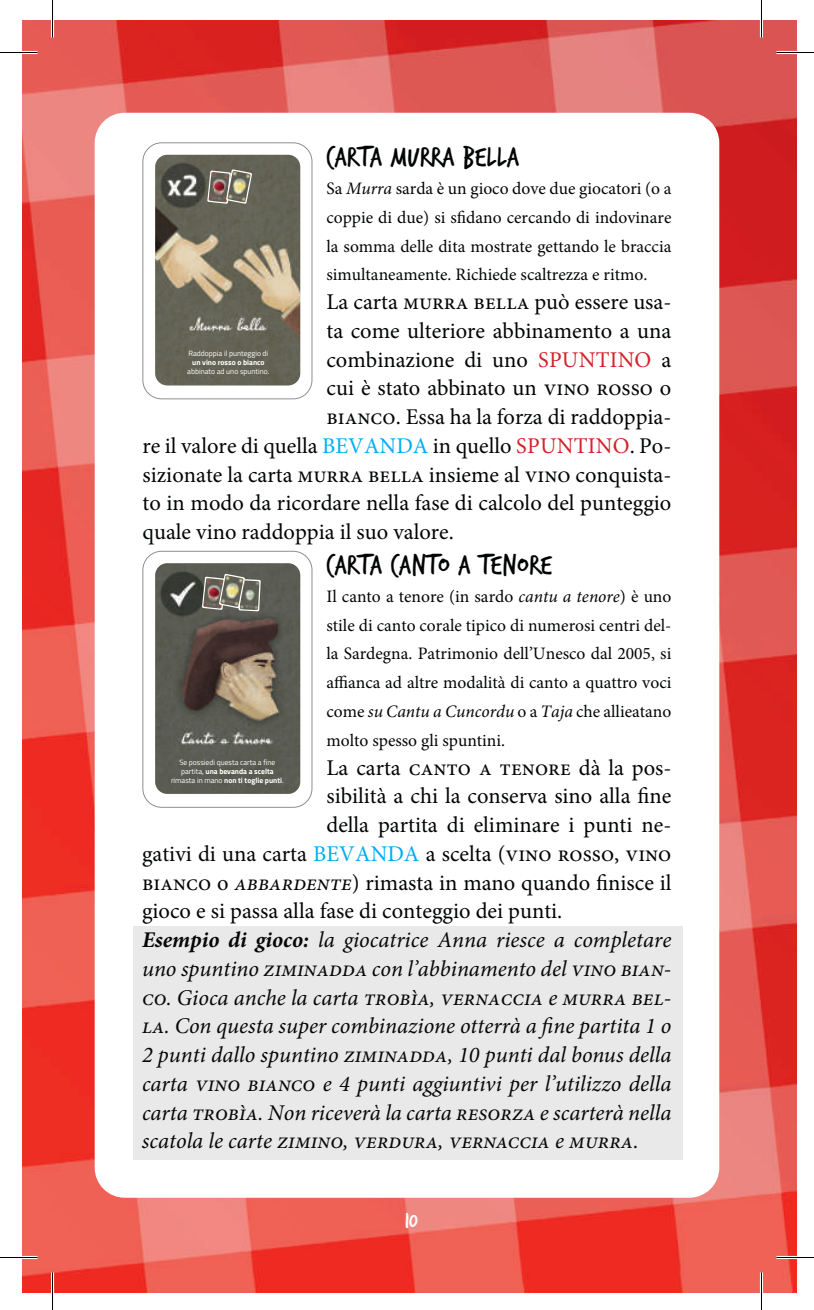
<style>
.page{position:relative;width:814px;height:1310px;background:#fff}
.page>*{position:absolute;margin:0;border:0;box-sizing:border-box;transform-origin:0 0}
.t1{font:30px "Trash Hand";letter-spacing:.02em;color:#030505}
.t2{font:25px "Trash Hand";color:#fff}
.t3{font:22.5px "Minion Pro";color:#030505}
.t4{font:italic 22.5px "Minion Pro";color:#030505}
.t5{font:17.5px/28.8px "Minion Pro";color:#030505;text-align:justify}
.t6{font:7.5px/9px "Titillium Web";color:#fff;text-align:center}
.t7{font:700 7.5px "Titillium Web";color:#fff}
.s1{font-style:italic}
.s2{color:#d1232a}
.s3{color:#00aeef}
.s4{font-weight:700}
</style>
<div class="page">
<img style="left:22px;top:21px;width:775px;height:1272px">
<div style="left:95px;top:113px;width:624px;height:1085px;background:#fff;border-radius:30px"></div>
<svg style="left:144px;top:143px;width:168px;height:256px"></svg>
<img style="left:155px;top:155px;width:145px;height:230px">
<svg style="left:207px;top:169px;width:45px;height:35px"></svg>
<div style="left:142px;top:143px;width:170px;height:256px;border:1px solid #8d8f92;border-radius:19px"></div>
<svg style="left:144px;top:551px;width:168px;height:256px"></svg>
<img style="left:155px;top:563px;width:145px;height:231px">
<svg style="left:202px;top:574px;width:59px;height:37px"></svg>
<div style="left:142px;top:551px;width:170px;height:256px;border:1px solid #8d8f92;border-radius:19px"></div>
<div style="left:133px;top:926px;width:549px;height:233px;background:#e9e9e9"></div>
<hr style="left:0;top:51px;width:38px;height:3px;background:#fff">
<hr style="left:776px;top:51px;width:38px;height:3px;background:#fff">
<hr style="left:0;top:1256px;width:38px;height:3px;background:#fff">
<hr style="left:776px;top:1256px;width:38px;height:3px;background:#fff">
<hr style="left:51px;top:0;width:3px;height:38px;background:#fff">
<hr style="left:51px;top:1272px;width:3px;height:38px;background:#fff">
<hr style="left:760px;top:0;width:3px;height:38px;background:#fff">
<hr style="left:760px;top:1272px;width:3px;height:38px;background:#fff">
<hr style="left:0;top:52px;width:38px;height:1px;background:#000">
<hr style="left:776px;top:52px;width:38px;height:1px;background:#000">
<hr style="left:0;top:1257px;width:38px;height:1px;background:#000">
<hr style="left:776px;top:1257px;width:38px;height:1px;background:#000">
<hr style="left:52px;top:0;width:1px;height:38px;background:#000">
<hr style="left:52px;top:1272px;width:1px;height:38px;background:#000">
<hr style="left:761px;top:0;width:1px;height:38px;background:#000">
<hr style="left:761px;top:1272px;width:1px;height:38px;background:#000">
<h1 class="t1" style="left:326px;top:143px;width:194px">CARTA MURRA BELLA</h1>
<p class="t5" style="left:326px;top:174px;width:346px">Sa <span class="s1">Murra</span> sarda è un gioco dove due giocatori (o a coppie di due) si sfidano cercando di indovinare la somma delle dita mostrate gettando le braccia simultaneamente. Richiede scaltrezza e ritmo.</p>
<p class="t3" style="left:326px;top:287px;width:346px">La carta murra bella può essere usa-</p>
<p class="t3" style="left:326px;top:316px;width:346px">ta come ulteriore abbinamento a una</p>
<p class="t3" style="left:326px;top:344px;width:346px">combinazione di uno <span class="s2">SPUNTINO</span> a</p>
<p class="t3" style="left:326px;top:373px;width:346px">cui è stato abbinato un vino rosso o</p>
<p class="t3" style="left:326px;top:402px;width:346px">bianco. Essa ha la forza di raddoppia-</p>
<p class="t3" style="left:143px;top:431px;width:530px">re il valore di quella <span class="s3">BEVANDA</span> in quello <span class="s2">SPUNTINO</span>. Po-</p>
<p class="t3" style="left:143px;top:459px;width:530px">sizionate la carta murra bella insieme al vino conquista-</p>
<p class="t3" style="left:143px;top:488px;width:530px">to in modo da ricordare nella fase di calcolo del punteggio</p>
<p class="t3" style="left:143px;top:517px;width:313px">quale vino raddoppia il suo valore.</p>
<h1 class="t1" style="left:326px;top:550px;width:227px">CARTA CANTO A TENORE</h1>
<p class="t5" style="left:326px;top:582px;width:346px">Il canto a tenore (in sardo <span class="s1">cantu a tenore</span>) è uno stile di canto corale tipico di numerosi centri del&shy;la Sardegna. Patrimonio dell’Unesco dal 2005, si affianca ad altre modalità di canto a quattro voci come <span class="s1">su Cantu a Cuncordu</span> o a <span class="s1">Taja</span> che allieatano molto spesso gli spuntini.</p>
<p class="t3" style="left:326px;top:752px;width:346px">La carta canto a tenore dà la pos-</p>
<p class="t3" style="left:326px;top:781px;width:346px">sibilità a chi la conserva sino alla fine</p>
<p class="t3" style="left:326px;top:810px;width:346px">della partita di eliminare i punti ne-</p>
<p class="t3" style="left:142px;top:838px;width:531px">gativi di una carta <span class="s3">BEVANDA</span> a scelta (vino rosso, vino</p>
<p class="t3" style="left:142px;top:867px;width:531px">bianco o <span class="s1">abbardente</span>) rimasta in mano quando finisce il</p>
<p class="t3" style="left:142px;top:896px;width:422px">gioco e si passa alla fase di conteggio dei punti.</p>
<p class="t4" style="left:142px;top:924px;width:531px"><span class="s4">Esempio di gioco:</span> la giocatrice Anna riesce a completare</p>
<p class="t4" style="left:142px;top:953px;width:531px">uno spuntino ziminadda con l’abbinamento del vino bian-</p>
<p class="t4" style="left:142px;top:982px;width:531px">co. Gioca anche la carta trobìa, vernaccia e murra bel-</p>
<p class="t4" style="left:142px;top:1011px;width:531px">la. Con questa super combinazione otterrà a fine partita 1 o</p>
<p class="t4" style="left:142px;top:1039px;width:531px">2 punti dallo spuntino ziminadda, 10 punti dal bonus della</p>
<p class="t4" style="left:142px;top:1068px;width:531px">carta vino bianco e 4 punti aggiuntivi per l’utilizzo della</p>
<p class="t4" style="left:142px;top:1097px;width:531px">carta trobìa. Non riceverà la carta resorza e scarterà nella</p>
<p class="t4" style="left:142px;top:1126px;width:498px">scatola le carte zimino, verdura, vernaccia e murra.</p>
<p class="t6" style="left:188px;top:348px;width:81px">Raddoppia il punteggio di</p>
<p class="t7" style="left:192px;top:357px;width:74px">un vino rosso o bianco</p>
<p class="t6" style="left:187px;top:367px;width:84px">abbinato ad uno spuntino.</p>
<p class="t6" style="left:171px;top:757px;width:114px">Se possiedi questa carta a fine partita, <span class="s4">una bevanda a scelta </span>rimasta in mano <span class="s4">non ti toglie punti</span>.</p>
<p class="t2" style="left:404px;top:1208px;width:15px">10</p>
</div>
